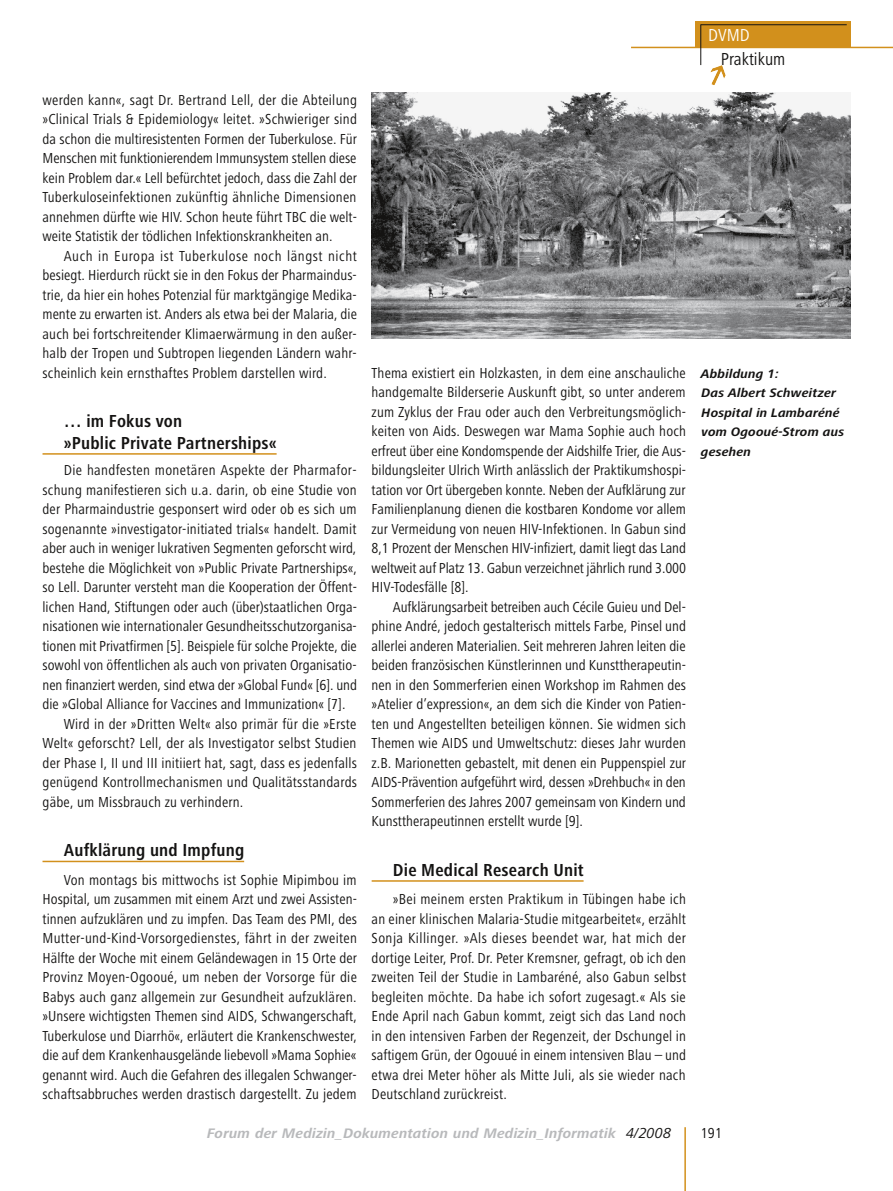
<style>
.page{position:relative;width:893px;height:1191px;background:#fff}
.page>*{position:absolute;margin:0;border:0;box-sizing:border-box;transform-origin:0 0}
.t1{font:700 condensed 18px/21.6px "Frutiger Next LT";letter-spacing:.01em;color:#141312}
.t2{font:condensed 18px "Frutiger Next LT";color:#141312}
.t3{font:condensed 18px "Frutiger Next LT";color:#fff}
.t4{font:condensed 15px/19.5px "Frutiger Next LT";color:#141312;text-align:justify}
.t5{font:condensed 15px "Frutiger Next LT";letter-spacing:.02em;color:#141312}
.t6{font:italic 700 14.25px "Frutiger Next LT";letter-spacing:.01em;color:#b8b9bb}
.t7{font:italic 700 12.75px/19.5px "Frutiger Next LT";letter-spacing:.015em;color:#141312}
.s1{font-weight:400;font-size:15px;color:#141312}
</style>
<div class="page">
<hr style="left:684px;top:1127px;width:2px;height:64px;background:#d2901c">
<img style="left:710px;top:65px;width:16px;height:20px">
<div style="left:695px;top:21px;width:155px;height:26px;background:#d2901c"></div>
<hr style="left:631px;top:47px;width:262px;height:1px;background:#d2901c">
<hr style="left:701px;top:24px;width:146px;height:1px;background:#141312">
<hr style="left:700px;top:24px;width:1px;height:41px;background:#141312">
<hr style="left:43px;top:453px;width:234px;height:1px;background:#d2901c">
<hr style="left:43px;top:860px;width:201px;height:2px;background:#d2901c">
<hr style="left:372px;top:880px;width:212px;height:1px;background:#d2901c">
<img style="left:372px;top:92px;width:478px;height:247px">
<p class="t3" style="left:708px;top:25px;width:43px">DVMD</p>
<p class="t4" style="left:43px;top:90px;width:316px">werden kann«, sagt Dr. Bertrand Lell, der die Abteilung »Clinical Trials &amp; Epidemiology« leitet. »Schwieriger sind da schon die multiresistenten Formen der Tuberkulose. Für Menschen mit funktionierendem Immunsystem stellen diese kein Problem dar.« Lell befürchtet jedoch, dass die Zahl der Tuberkuloseinfektionen zukünftig ähnliche Dimensionen annehmen dürfte wie HIV. Schon heute führt TBC die welt&shy;weite Statistik der tödlichen Infektionskrankheiten an.</p>
<p class="t4" style="left:43px;top:246px;width:316px;text-indent:21px">Auch in Europa ist Tuberkulose noch längst nicht besiegt. Hierdurch rückt sie in den Fokus der Pharmaindus&shy;trie, da hier ein hohes Potenzial für marktgängige Medika&shy;mente zu erwarten ist. Anders als etwa bei der Malaria, die auch bei fortschreitender Klimaerwärmung in den außer&shy;halb der Tropen und Subtropen liegenden Ländern wahr&shy;scheinlich kein ernsthaftes Problem darstellen wird.</p>
<p class="t1" style="left:64px;top:410px;width:214px">… im Fokus von<br>»Public Private Partnerships«</p>
<p class="t5" style="left:64px;top:462px;width:294px">Die handfesten monetären Aspekte der Pharmafor-</p>
<p class="t4" style="left:43px;top:480px;width:316px">schung manifestieren sich u.a. darin, ob eine Studie von</p>
<p class="t4" style="left:43px;top:499px;width:315px">der Pharmaindustrie gesponsert wird oder ob es sich um</p>
<p class="t4" style="left:43px;top:519px;width:316px">sogenannte »investigator-initiated trials« handelt. Damit</p>
<p class="t4" style="left:43px;top:538px;width:315px">aber auch in weniger lukrativen Segmenten geforscht wird,</p>
<p class="t4" style="left:43px;top:558px;width:316px">bestehe die Möglichkeit von »Public Private Partnerships«,</p>
<p class="t4" style="left:43px;top:577px;width:316px">so Lell. Darunter versteht man die Kooperation der Öffent-</p>
<p class="t4" style="left:43px;top:597px;width:316px">lichen Hand, Stiftungen oder auch (über)staatlichen Orga-</p>
<p class="t4" style="left:43px;top:616px;width:316px">nisationen wie internationaler Gesundheitsschutzorganisa-</p>
<p class="t4" style="left:43px;top:636px;width:316px">tionen mit Privatfirmen [5]. Beispiele für solche Projekte, die</p>
<p class="t4" style="left:43px;top:655px;width:316px">sowohl von öffentlichen als auch von privaten Organisatio-</p>
<p class="t4" style="left:43px;top:675px;width:316px">nen finanziert werden, sind etwa der »Global Fund« [6]. und</p>
<p class="t4" style="left:43px;top:694px;width:304px">die »Global Alliance for Vaccines and Immunization« [7].</p>
<p class="t4" style="left:64px;top:714px;width:294px">Wird in der »Dritten Welt« also primär für die »Erste</p>
<p class="t4" style="left:43px;top:733px;width:315px">Welt« geforscht? Lell, der als Investigator selbst Studien</p>
<p class="t4" style="left:43px;top:753px;width:316px">der Phase I, II und III initiiert hat, sagt, dass es jedenfalls</p>
<p class="t4" style="left:43px;top:772px;width:316px">genügend Kontrollmechanismen und Qualitätsstandards</p>
<p class="t4" style="left:43px;top:792px;width:202px">gäbe, um Missbrauch zu verhindern.</p>
<p class="t1" style="left:64px;top:839px;width:182px">Aufklärung und Impfung</p>
<p class="t4" style="left:43px;top:870px;width:316px;text-indent:21px">Von montags bis mittwochs ist Sophie Mipimbou im Hospital, um zusammen mit einem Arzt und zwei Assisten&shy;tinnen aufzuklären und zu impfen. Das Team des PMI, des Mutter-und-Kind-Vorsorgedienstes, fährt in der zweiten Hälfte der Woche mit einem Geländewagen in 15 Orte der Provinz Moyen-Ogooué, um neben der Vorsorge für die Babys auch ganz allgemein zur Gesundheit aufzuklären. »Unsere wichtigsten Themen sind AIDS, Schwangerschaft, Tuberkulose und Diarrhö«, erläutert die Krankenschwester, die auf dem Krankenhausgelände liebevoll »Mama Sophie« genannt wird. Auch die Gefahren des illegalen Schwanger&shy;schaftsabbruches werden drastisch dargestellt. Zu jedem</p>
<p class="t2" style="left:721px;top:49px;width:66px">Praktikum</p>
<p class="t4" style="left:372px;top:363px;width:316px">Thema existiert ein Holzkasten, in dem eine anschauliche handgemalte Bilderserie Auskunft gibt, so unter anderem zum Zyklus der Frau oder auch den Verbreitungsmöglich&shy;keiten von Aids. Deswegen war Mama Sophie auch hoch erfreut über eine Kondomspende der Aidshilfe Trier, die Aus&shy;bildungsleiter Ulrich Wirth anlässlich der Praktikumshospi&shy;tation vor Ort übergeben konnte. Neben der Aufklärung zur Familienplanung dienen die kostbaren Kondome vor allem zur Vermeidung von neuen HIV-Infektionen. In Gabun sind 8,1 Prozent der Menschen HIV-infiziert, damit liegt das Land weltweit auf Platz 13. Gabun verzeichnet jährlich rund 3.000<br>HIV-Todesfälle [8].</p>
<p class="t4" style="left:372px;top:597px;width:316px;text-indent:21px">Aufklärungsarbeit betreiben auch Cécile Guieu und Del&shy;phine André, jedoch gestalterisch mittels Farbe, Pinsel und allerlei anderen Materialien. Seit mehreren Jahren leiten die beiden französischen Künstlerinnen und Kunsttherapeutin&shy;nen in den Sommerferien einen Workshop im Rahmen des »Atelier d’expression«, an dem sich die Kinder von Patien&shy;ten und Angestellten beteiligen können. Sie widmen sich Themen wie AIDS und Umweltschutz: dieses Jahr wurden z.B. Marionetten gebastelt, mit denen ein Puppenspiel zur AIDS-Prävention aufgeführt wird, dessen »Drehbuch« in den Sommerferien des Jahres 2007 gemeinsam von Kindern und Kunsttherapeutinnen erstellt wurde [9].</p>
<p class="t1" style="left:393px;top:859px;width:192px">Die Medical Research Unit</p>
<p class="t4" style="left:372px;top:889px;width:316px;text-indent:21px">»Bei meinem ersten Praktikum in Tübingen habe ich an einer klinischen Malaria-Studie mitgearbeitet«, erzählt Sonja Killinger. »Als dieses beendet war, hat mich der dortige Leiter, Prof. Dr. Peter Kremsner, gefragt, ob ich den zweiten Teil der Studie in Lambaréné, also Gabun selbst begleiten möchte. Da habe ich sofort zugesagt.« Als sie Ende April nach Gabun kommt, zeigt sich das Land noch in den intensiven Farben der Regenzeit, der Dschungel in saftigem Grün, der Ogouué in einem intensiven Blau – und etwa drei Meter höher als Mitte Juli, als sie wieder nach Deutschland zurückreist.</p>
<p class="t7" style="left:701px;top:364px;width:145px">Abbildung 1:<br>Das Albert Schweitzer<br>Hospital in Lambaréné vom Ogooué-Strom aus gesehen</p>
<p class="t6" style="left:207px;top:1125px;width:466px">Forum der Medizin_Dokumentation und Medizin_Informatik <span class="s1">4/2008</span></p>
<p class="t4" style="left:701px;top:1123px;width:23px">191</p>
</div>
